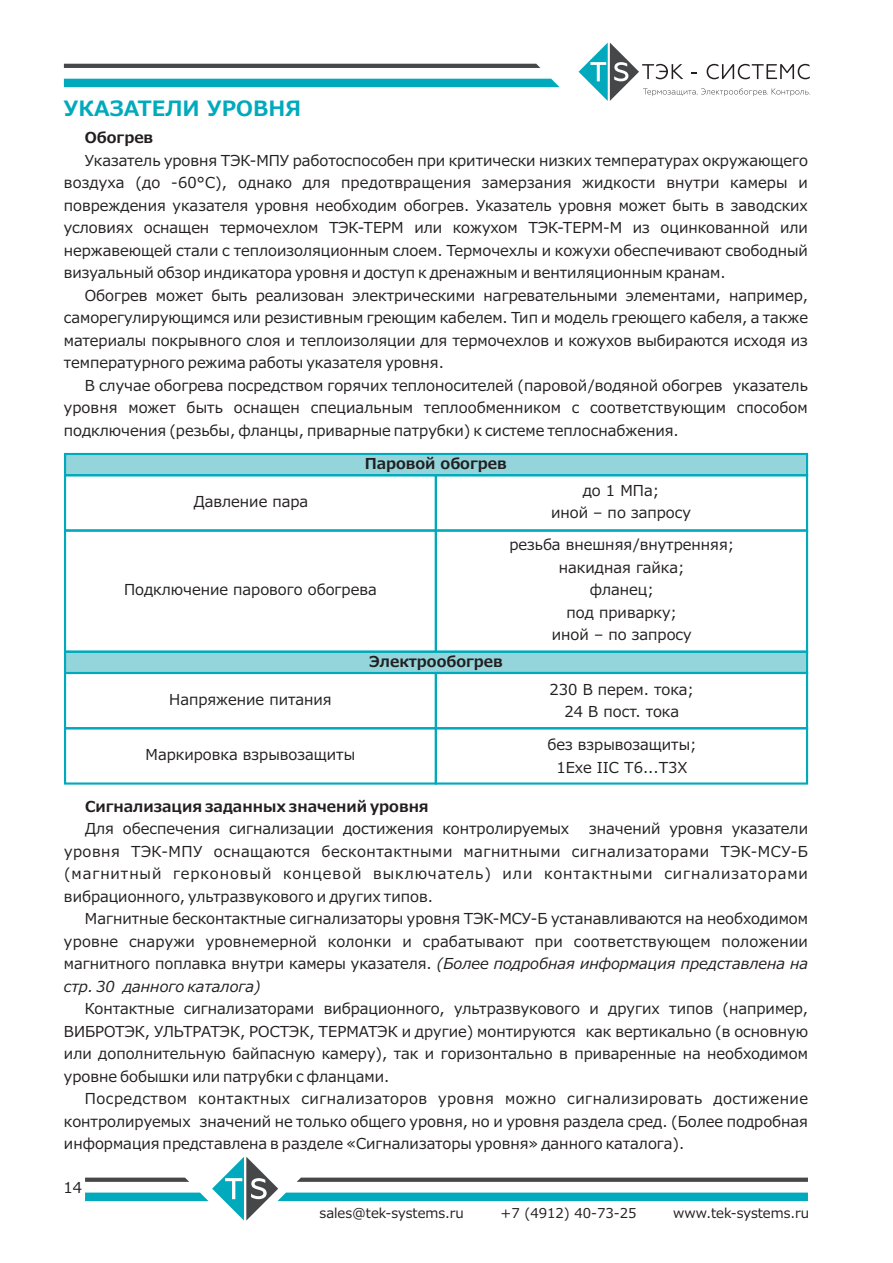
<style>
.page{position:relative;width:893px;height:1263px;background:#fff}
.page>*{position:absolute;margin:0;border:0;box-sizing:border-box;transform-origin:0 0}
.t1{font:700 21px "Meiryo";color:#00aabc}
.t2{font:15px/22.5px "Meiryo";color:#231f20;text-align:justify}
.t3{font:700 15px "Meiryo";color:#231f20}
.t4{font:13.5px "Meiryo";color:#231f20}
.s1{font-style:italic}
</style>
<div class="page">
<div style="left:64px;top:672px;width:373px;height:57px;border:2px solid #00aabc"></div>
<div style="left:64px;top:727px;width:373px;height:58px;border:2px solid #00aabc"></div>
<svg style="left:64px;top:650px;width:745px;height:25px;background:#8cd3d8"></svg>
<div style="left:435px;top:672px;width:373px;height:57px;border:2px solid #00aabc"></div>
<div style="left:435px;top:727px;width:373px;height:58px;border:2px solid #00aabc"></div>
<svg style="left:64px;top:452px;width:745px;height:25px;background:#88d2d8"></svg>
<div style="left:64px;top:474px;width:373px;height:58px;border:2px solid #00aabc"></div>
<div style="left:64px;top:529px;width:373px;height:124px;border:2px solid #00aabc"></div>
<div style="left:435px;top:474px;width:373px;height:58px;border:2px solid #00aabc"></div>
<div style="left:435px;top:529px;width:373px;height:124px;border:2px solid #00aabc"></div>
<hr style="left:64px;top:64px;width:476px;height:4px;background:#464748">
<div style="left:64px;top:79px;width:496px;height:8px;background:#00aabc"></div>
<svg style="left:579px;top:43px;width:231px;height:58px"></svg>
<svg style="left:85px;top:1157px;width:723px;height:63px"></svg>
<h1 class="t1" style="left:64px;top:98px;width:239px">УКАЗАТЕЛИ УРОВНЯ</h1>
<p class="t3" style="left:85px;top:130px;width:70px">Обогрев</p>
<p class="t2" style="left:64px;top:149px;width:746px;text-indent:21px">Указатель уровня ТЭК-МПУ работоспособен при критически низких температурах окружающего воздуха (до -60°С), однако для предотвращения замерзания жидкости внутри камеры и повреждения указателя уровня необходим обогрев. Указатель уровня может быть в заводских условиях оснащен термочехлом ТЭК-ТЕРМ или кожухом ТЭК-ТЕРМ-М из оцинкованной или нержавеющей стали с теплоизоляционным слоем. Термочехлы и кожухи обеспечивают свободный визуальный обзор индикатора уровня и доступ к дренажным и вентиляционным кранам.</p>
<p class="t2" style="left:64px;top:284px;width:746px;text-indent:21px">Обогрев может быть реализован электрическими нагревательными элементами, например, саморегулирующимся или резистивным греющим кабелем. Тип и модель греющего кабеля, а также материалы покрывного слоя и теплоизоляции для термочехлов и кожухов выбираются исходя из температурного режима работы указателя уровня.</p>
<p class="t2" style="left:64px;top:374px;width:746px;text-indent:21px">В случае обогрева посредством горячих теплоносителей (паровой/водяной обогрев указатель уровня может быть оснащен специальным теплообменником с соответствующим способом подключения (резьбы, фланцы, приварные патрубки) к системе теплоснабжения.</p>
<p class="t3" style="left:365px;top:456px;width:144px">Паровой обогрев</p>
<p class="t2" style="left:194px;top:490px;width:116px">Давление пара</p>
<p class="t2" style="left:551px;top:479px;width:141px;text-align:center">до 1 МПа;<br>иной – по запросу</p>
<p class="t2" style="left:509px;top:533px;width:226px;text-align:center">резьба внешняя/внутренняя; накидная гайка;<br>фланец;<br>под приварку;<br>иной – по запросу</p>
<p class="t2" style="left:124px;top:578px;width:254px">Подключение парового обогрева</p>
<p class="t2" style="left:169px;top:688px;width:164px">Напряжение питания</p>
<p class="t3" style="left:369px;top:653px;width:135px">Электрообогрев</p>
<p class="t2" style="left:146px;top:743px;width:211px">Маркировка взрывозащиты</p>
<p class="t2" style="left:550px;top:678px;width:146px;text-align:center">230 В перем. тока;<br>24 В пост. тока</p>
<p class="t2" style="left:547px;top:733px;width:151px;text-align:center">без взрывозащиты;<br>1Exe IIC T6...T3X</p>
<p class="t3" style="left:85px;top:798px;width:345px">Сигнализация заданных значений уровня</p>
<p class="t2" style="left:85px;top:817px;width:486px">Для обеспечения сигнализации достижения контролируемых</p>
<p class="t2" style="left:64px;top:817px;width:746px;text-indent:525px">значений уровня указатели уровня ТЭК-МПУ оснащаются бесконтактными магнитными сигнализаторами ТЭК-МСУ-Б (магнитный герконовый концевой выключатель) или контактными сигнализаторами вибрационного, ультразвукового и других типов.</p>
<p class="t2" style="left:64px;top:907px;width:746px;text-indent:21px">Магнитные бесконтактные сигнализаторы уровня ТЭК-МСУ-Б устанавливаются на необходимом уровне снаружи уровнемерной колонки и срабатывают при соответствующем положении магнитного поплавка внутри камеры указателя. <span class="s1">(Более подробная информация представлена на стр. 30 данного каталога)</span></p>
<p class="t2" style="left:64px;top:997px;width:746px;text-indent:21px">Контактные сигнализаторами вибрационного, ультразвукового и других типов (например, ВИБРОТЭК, УЛЬТРАТЭК, РОСТЭК, ТЕРМАТЭК и другие) монтируются как вертикально (в основную или дополнительную байпасную камеру), так и горизонтально в приваренные на необходимом уровне бобышки или патрубки с фланцами.</p>
<p class="t2" style="left:64px;top:1087px;width:746px;text-indent:21px">Посредством контактных сигнализаторов уровня можно сигнализировать достижение контролируемых значений не только общего уровня, но и уровня раздела сред. (Более подробная информация представлена в разделе «Сигнализаторы уровня» данного каталога).</p>
<p class="t2" style="left:63px;top:1175px;width:20px">14</p>
<p class="t4" style="left:320px;top:1206px;width:146px">sales@tek-systems.ru</p>
<p class="t4" style="left:501px;top:1206px;width:138px">+7 (4912) 40-73-25</p>
<p class="t4" style="left:673px;top:1206px;width:137px">www.tek-systems.ru</p>
</div>
